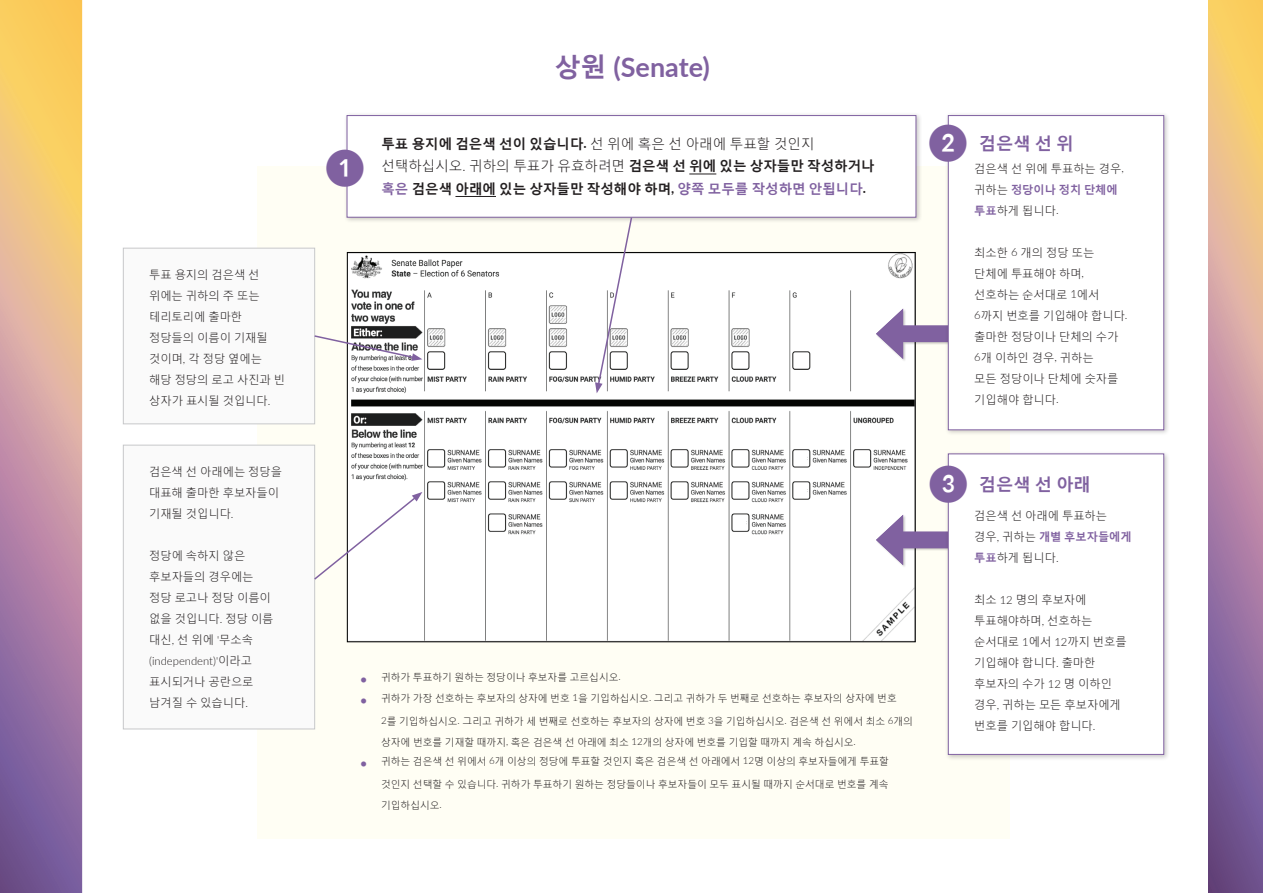
<style>
.page{position:relative;width:1263px;height:893px;background:#fff}
.page>*{position:absolute;margin:0;border:0;box-sizing:border-box;transform-origin:0 0}
.t1{font:36px "Lato";color:#8061a0}
.t2{font:700 27px "Lato";color:#8061a0}
.t3{font:700 17.25px "Malgun Gothic";color:#8061a0}
.t4{font:700 13.5px/22.5px "Malgun Gothic";color:#231f20}
.t5{font:300 11.25px/21px "Malgun Gothic";color:#231f20}
.t6{font:300 11.25px "Lato";color:#231f20}
.t7{font:300 9.75px/21px "Malgun Gothic";color:#231f20}
.s1{font-family:"Lato"}
.s2{font-family:"Malgun Gothic";font-size:26.25px}
.s3{font-weight:300}
.s4{font-family:"Lato";font-weight:300}
.s5{color:#8061a0}
.s6{font-weight:700;color:#8061a0}
.s7{font-family:"Malgun Gothic"}
.s8{font-family:"Lato";font-weight:400;font-size:13.5px;color:#8061a0}
</style>
<div class="page">
<svg style="left:0;top:0;width:82px;height:893px"></svg>
<svg style="left:1209px;top:0;width:54px;height:893px"></svg>
<div style="left:257px;top:166px;width:753px;height:673px;background:#fffef4"></div>
<div style="left:123px;top:248px;width:192px;height:176px;background:#fafafa"></div>
<div style="left:123px;top:248px;width:192px;height:176px;border:1px solid #c7c8ca"></div>
<div style="left:123px;top:445px;width:192px;height:284px;background:#fafafa"></div>
<div style="left:123px;top:445px;width:192px;height:284px;border:1px solid #c7c8ca"></div>
<div style="left:343px;top:112px;width:579px;height:111px;background:#231f20;opacity:.25"></div>
<div style="left:347px;top:116px;width:569px;height:101px;background:#fff"></div>
<svg style="left:689px;top:174px;width:27px;height:1px"></svg>
<hr style="left:455px;top:196px;width:41px;height:1px;background:#231f20">
<div style="left:347px;top:115px;width:569px;height:103px;border:1px solid #8061a0"></div>
<img style="left:349px;top:254px;width:564px;height:386px">
<div style="left:875px;top:308px;width:87px;height:54px;background:#231f20;opacity:.25"></div>
<div style="left:893px;top:326px;width:65px;height:16px;background:#8061a0"></div>
<svg style="left:876px;top:309px;width:27px;height:50px"></svg>
<div style="left:875px;top:514px;width:87px;height:54px;background:#231f20;opacity:.25"></div>
<div style="left:893px;top:532px;width:65px;height:16px;background:#8061a0"></div>
<svg style="left:876px;top:515px;width:27px;height:50px"></svg>
<svg style="left:313px;top:334px;width:109px;height:27px"></svg>
<svg style="left:313px;top:492px;width:109px;height:89px"></svg>
<svg style="left:595px;top:216px;width:38px;height:177px"></svg>
<div style="left:945px;top:112px;width:225px;height:324px;background:#231f20;opacity:.25"></div>
<div style="left:948px;top:116px;width:216px;height:314px;background:#fff"></div>
<div style="left:948px;top:115px;width:216px;height:315px;border:1px solid #8061a0"></div>
<div style="left:945px;top:450px;width:225px;height:311px;background:#231f20;opacity:.25"></div>
<div style="left:948px;top:454px;width:216px;height:300px;background:#fff"></div>
<div style="left:948px;top:453px;width:216px;height:302px;border:1px solid #8061a0"></div>
<div style="left:932px;top:467px;width:33px;height:33px;background:#fff;border-radius:50%"></div>
<div style="left:329px;top:151px;width:33px;height:34px;background:#fff;border-radius:50%"></div>
<div style="left:931px;top:126px;width:33px;height:34px;background:#fff;border-radius:50%"></div>
<p class="t5" style="left:149px;top:264px;width:138px">투표 용지의 검은색 선 위에는 귀하의 주 또는 테리토리에 출마한 정당들의 이름이 기재될 것이며<span class="s1">,</span> 각 정당 옆에는 해당 정당의 로고 사진과 빈 상자가 표시될 것입니다<span class="s1">.</span></p>
<h1 class="t1" style="left:325px;top:141px;width:41px">❶</h1>
<h2 class="t2" style="left:554px;top:47px;width:157px"><span class="s2">상원</span> (Senate)</h2>
<h1 class="t1" style="left:928px;top:117px;width:41px">❷</h1>
<p class="t4" style="left:381px;top:133px;width:495px">투표 용지에 검은색 선이 있습니다<span class="s1">.</span> <span class="s3">선 위에 혹은 선 아래에 투표할 것인지 선택하십시오</span><span class="s4">.</span> <span class="s3">귀하의 투표가 유효하려면</span> 검은색 선 위에 있는 상자들만 작성하거나 <span class="s5">혹은</span> 검은색 아래에 있는 상자들만 작성해야 하며<span class="s1">,</span> <span class="s5">양쪽 모두를 작성하면 안됩니다</span><span class="s1">.</span></p>
<h3 class="t3" style="left:979px;top:133px;width:96px">검은색 선 위</h3>
<p class="t5" style="left:974px;top:158px;width:151px">검은색 선 위에 투표하는 경우<span class="s1">, </span>귀하는 <span class="s6">정당이나 정치 단체에 투표</span>하게 됩니다<span class="s1">.</span></p>
<p class="t5" style="left:974px;top:242px;width:155px">최소한 <span class="s1">6</span> 개의 정당 또는 단체에 투표해야 하며<span class="s1">, </span>선호하는 순서대로 <span class="s1">1</span>에서<br><span class="s1">6</span>까지 번호를 기입해야 합니다<span class="s1">. </span>출마한 정당이나 단체의 수가<br><span class="s1">6</span>개 이하인 경우<span class="s1">,</span> 귀하는<br>모든 정당이나 단체에 숫자를 기입해야 합니다<span class="s1">.</span></p>
<p class="t5" style="left:149px;top:461px;width:134px">검은색 선 아래에는 정당을 대표해 출마한 후보자들이 기재될 것입니다<span class="s1">.</span></p>
<p class="t5" style="left:149px;top:545px;width:126px">정당에 속하지 않은 후보자들의 경우에는 정당 로고나 정당 이름이 없을 것입니다<span class="s1">.</span> 정당 이름 대신<span class="s1">,</span> 선 위에 <span class="s1">'</span>무소속</p>
<p class="t6" style="left:149px;top:653px;width:104px">(independent)'<span class="s7">이라고</span></p>
<p class="t5" style="left:149px;top:671px;width:106px">표시되거나 공란으로 남겨질 수 있습니다<span class="s1">.</span></p>
<p class="t7" style="left:360px;top:667px;width:263px"><span class="s8">•</span> 귀하가 투표하기 원하는 정당이나 후보자를 고르십시오<span class="s1">.</span></p>
<p class="t7" style="left:360px;top:688px;width:538px"><span class="s8">•</span> 귀하가 가장 선호하는 후보자의 상자에 번호 <span class="s1">1</span>을 기입하십시오<span class="s1">.</span> 그리고 귀하가 두 번째로 선호하는 후보자의 상자에 번호</p>
<p class="t7" style="left:381px;top:711px;width:533px"><span class="s1">2</span>를 기입하십시오<span class="s1">.</span> 그리고 귀하가 세 번째로 선호하는 후보자의 상자에 번호 <span class="s1">3</span>을 기입하십시오<span class="s1">.</span> 검은색 선 위에서 최소 <span class="s1">6</span>개의 상자에 번호를 기재할 때까지<span class="s1">,</span> 혹은 검은색 선 아래에 최소 <span class="s1">12</span>개의 상자에 번호를 기입할 때까지 계속 하십시오<span class="s1">.</span></p>
<p class="t7" style="left:360px;top:751px;width:531px"><span class="s8">•</span> 귀하는 검은색 선 위에서 <span class="s1">6</span>개 이상의 정당에 투표할 것인지 혹은 검은색 선 아래에서 <span class="s1">12</span>명 이상의 후보자들에게 투표할</p>
<p class="t7" style="left:381px;top:774px;width:509px">것인지 선택할 수 있습니다<span class="s1">.</span> 귀하가 투표하기 원하는 정당들이나 후보자들이 모두 표시될 때까지 순서대로 번호를 계속 기입하십시오<span class="s1">.</span></p>
<h1 class="t1" style="left:928px;top:457px;width:41px">❸</h1>
<h3 class="t3" style="left:979px;top:475px;width:113px">검은색 선 아래</h3>
<p class="t5" style="left:974px;top:506px;width:159px">검은색 선 아래에 투표하는 경우<span class="s1">,</span> 귀하는 <span class="s6">개별 후보자들에게 투표</span>하게 됩니다<span class="s1">.</span></p>
<p class="t5" style="left:974px;top:590px;width:154px">최소 <span class="s1">12</span> 명의 후보자에 투표해야하며<span class="s1">,</span> 선호하는 순서대로 <span class="s1">1</span>에서 <span class="s1">12</span>까지 번호를 기입해야 합니다<span class="s1">.</span> 출마한 후보자의 수가 <span class="s1">12</span> 명 이하인 경우<span class="s1">,</span> 귀하는 모든 후보자에게 번호를 기입해야 합니다<span class="s1">.</span></p>
</div>
